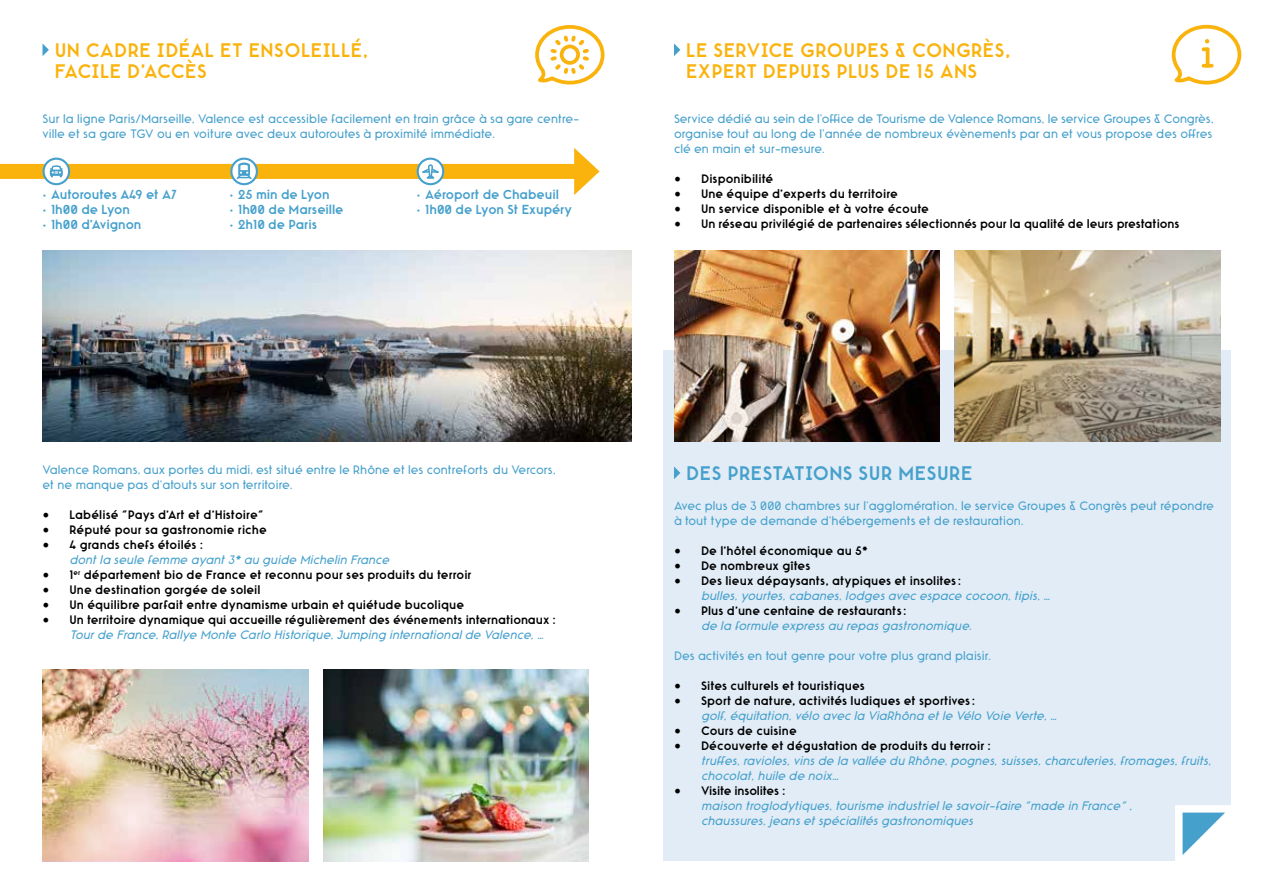
<style>
.page{position:relative;width:1263px;height:893px;background:#fff}
.page>*{position:absolute;margin:0;border:0;box-sizing:border-box;transform-origin:0 0}
.t1{font:700 18px/21px "Voyager";letter-spacing:.025em;color:#fab30c}
.t2{font:700 18px "Voyager";letter-spacing:.025em;color:#45a0cc}
.t3{font:700 12px "Voyager";color:#45a0cc}
.t4{font:11.25px/15px "Voyager";color:#45a0cc}
.t5{font:italic 11.25px/15px "Voyager";color:#45a0cc}
.t6{font:700 11.25px/15px "Voyager";color:#000}
.s1{font-family:"Minion Pro";font-weight:400;font-size:18px}
.s2{font-family:"Minion Pro";font-style:normal;font-size:18px;color:#000}
.s3{font-weight:700;font-style:normal;color:#000}
.s4{font-weight:400;font-style:italic;color:#45a0cc}
</style>
<div class="page">
<div style="left:663px;top:351px;width:568px;height:510px;background:#e1ecf6"></div>
<div style="left:1175px;top:805px;width:57px;height:58px;background:#fff"></div>
<svg style="left:1182px;top:813px;width:43px;height:42px"></svg>
<div style="left:0;top:164px;width:584px;height:15px;background:#fab30c"></div>
<svg style="left:574px;top:148px;width:26px;height:47px"></svg>
<svg style="left:417px;top:158px;width:27px;height:27px"></svg>
<div style="left:419px;top:160px;width:23px;height:23px;background:#fff;border-radius:50%"></div>
<svg style="left:421px;top:165px;width:24px;height:15px"></svg>
<div style="left:428px;top:164px;width:5px;height:15px;border:2px solid #45a0cc;border-radius:2px"></div>
<svg style="left:230px;top:158px;width:28px;height:27px"></svg>
<svg style="left:232px;top:160px;width:24px;height:23px"></svg>
<svg style="left:235px;top:162px;width:18px;height:19px"></svg>
<svg style="left:43px;top:158px;width:27px;height:27px"></svg>
<div style="left:45px;top:160px;width:23px;height:23px;background:#fff;border-radius:50%"></div>
<svg style="left:50px;top:157px;width:13px;height:20px"></svg>
<svg style="left:1171px;top:24px;width:71px;height:61px"></svg>
<svg style="left:535px;top:25px;width:70px;height:60px"></svg>
<img style="left:323px;top:670px;width:266px;height:191px">
<img style="left:43px;top:670px;width:265px;height:191px">
<img style="left:43px;top:250px;width:588px;height:192px">
<img style="left:674px;top:250px;width:266px;height:192px">
<img style="left:955px;top:250px;width:265px;height:192px">
<svg style="left:674px;top:43px;width:6px;height:13px"></svg>
<svg style="left:674px;top:466px;width:6px;height:13px"></svg>
<svg style="left:43px;top:44px;width:6px;height:12px"></svg>
<h1 class="t1" style="left:55px;top:39px;width:315px">UN CADRE IDÉAL ET ENSOLEILLÉ,<br>FACILE D’ACCÈS</h1>
<p class="t4" style="left:43px;top:111px;width:538px">Sur la ligne Paris/Marseille, Valence est accessible facilement en train grâce à sa gare centre&shy;ville et sa gare TGV ou en voiture avec deux autoroutes à proximité immédiate.</p>
<p class="t3" style="left:43px;top:186px;width:136px">• Autoroutes A49 et A7</p>
<p class="t3" style="left:43px;top:201px;width:89px">• 1h00 de Lyon</p>
<p class="t3" style="left:43px;top:216px;width:100px">• 1h00 d’Avignon</p>
<p class="t3" style="left:230px;top:186px;width:101px">• 25 min de Lyon</p>
<p class="t3" style="left:230px;top:201px;width:115px">• 1h00 de Marseille</p>
<p class="t3" style="left:230px;top:216px;width:89px">• 2h10 de Paris</p>
<p class="t3" style="left:417px;top:186px;width:144px">• Aéroport de Chabeuil</p>
<p class="t3" style="left:417px;top:201px;width:157px">• 1h00 de Lyon St Exupéry</p>
<p class="t4" style="left:43px;top:462px;width:515px;text-indent:214px">est situé entre le Rhône et les contreforts du Vercors, et ne manque pas d’atouts sur son territoire.</p>
<p class="t6" style="left:43px;top:507px;width:223px"><span class="s1">•</span> Labélisé "Pays d’Art et d’Histoire"</p>
<p class="t6" style="left:43px;top:522px;width:226px"><span class="s1">•</span> Réputé pour sa gastronomie riche</p>
<p class="t5" style="left:70px;top:537px;width:321px;text-indent:-27px"><span class="s2">•</span> <span class="s3">4 grands chefs étoilés :<br></span>dont la seule femme ayant 3* au guide Michelin France</p>
<p class="t6" style="left:43px;top:567px;width:430px"><span class="s1">•</span> 1<sup>er</sup> département bio de France et reconnu pour ses produits du terroir</p>
<p class="t6" style="left:43px;top:582px;width:220px"><span class="s1">•</span> Une destination gorgée de soleil</p>
<p class="t6" style="left:43px;top:597px;width:423px"><span class="s1">•</span> Un équilibre parfait entre dynamisme urbain et quiétude bucolique</p>
<p class="t6" style="left:70px;top:612px;width:488px;text-indent:-27px"><span class="s1">•</span> Un territoire dynamique qui accueille régulièrement des événements internationaux :<br><span class="s4">Tour de France, Rallye Monte Carlo Historique, Jumping international de Valence, …</span></p>
<p class="t4" style="left:43px;top:462px;width:97px">Valence Romans</p>
<p class="t4" style="left:138px;top:469px;width:4px">’</p>
<p class="t4" style="left:144px;top:462px;width:108px">aux portes du midi</p>
<p class="t4" style="left:250px;top:469px;width:4px">’</p>
<h1 class="t1" style="left:686px;top:39px;width:326px">LE SERVICE GROUPES &amp; CONGRÈS,<br>EXPERT DEPUIS PLUS DE 15 ANS</h1>
<p class="t4" style="left:674px;top:111px;width:541px">Service dédié au sein de l’office de Tourisme de Valence Romans, le service Groupes &amp; Congrès, organise tout au long de l’année de nombreux évènements par an et vous propose des offres clé en main et sur-mesure.</p>
<p class="t6" style="left:674px;top:171px;width:101px"><span class="s1">•</span> Disponibilité</p>
<p class="t6" style="left:674px;top:186px;width:225px"><span class="s1">•</span> Une équipe d’experts du territoire</p>
<p class="t6" style="left:674px;top:201px;width:256px"><span class="s1">•</span> Un service disponible et à votre écoute</p>
<p class="t6" style="left:674px;top:216px;width:507px"><span class="s1">•</span> Un réseau privilégié de partenaires sélectionnés pour la qualité de leurs prestations</p>
<h1 class="t2" style="left:686px;top:460px;width:288px">DES PRESTATIONS SUR MESURE</h1>
<p class="t4" style="left:674px;top:498px;width:541px">Avec plus de 3 000 chambres sur l’agglomération, le service Groupes &amp; Congrès peut répondre à tout type de demande d’hébergements et de restauration.</p>
<p class="t6" style="left:674px;top:543px;width:195px"><span class="s1">•</span> De l’hôtel économique au 5*</p>
<p class="t6" style="left:674px;top:558px;width:138px"><span class="s1">•</span> De nombreux gîtes</p>
<p class="t5" style="left:701px;top:573px;width:351px;text-indent:-27px"><span class="s2">•</span> <span class="s3">Des lieux dépaysants, atypiques et insolites :<br></span>bulles, yourtes, cabanes, lodges avec espace cocoon, tipis, …</p>
<p class="t5" style="left:701px;top:603px;width:272px;text-indent:-27px"><span class="s2">•</span> <span class="s3">Plus d’une centaine de restaurants :<br></span>de la formule express au repas gastronomique.</p>
<p class="t4" style="left:674px;top:648px;width:319px">Des activités en tout genre pour votre plus grand plaisir.</p>
<p class="t6" style="left:674px;top:678px;width:192px"><span class="s1">•</span> Sites culturels et touristiques</p>
<p class="t5" style="left:701px;top:693px;width:357px;text-indent:-27px"><span class="s2">•</span> <span class="s3">Sport de nature, activités ludiques et sportives :<br></span>golf, équitation, vélo avec la ViaRhôna et le Vélo Voie Verte, …</p>
<p class="t6" style="left:674px;top:723px;width:124px"><span class="s1">•</span> Cours de cuisine</p>
<p class="t5" style="left:701px;top:738px;width:512px;text-indent:-27px"><span class="s2">•</span> <span class="s3">Découverte et dégustation de produits du terroir :<br></span>truffes, ravioles, vins de la vallée du Rhône, pognes, suisses, charcuteries, fromages, fruits, chocolat, huile de noix…</p>
<p class="t5" style="left:701px;top:783px;width:433px;text-indent:-27px"><span class="s2">•</span> <span class="s3">Visite insolites :<br></span>maison troglodytiques, tourisme industriel le savoir-faire "made in France" , chaussures, jeans et spécialités gastronomiques</p>
</div>
